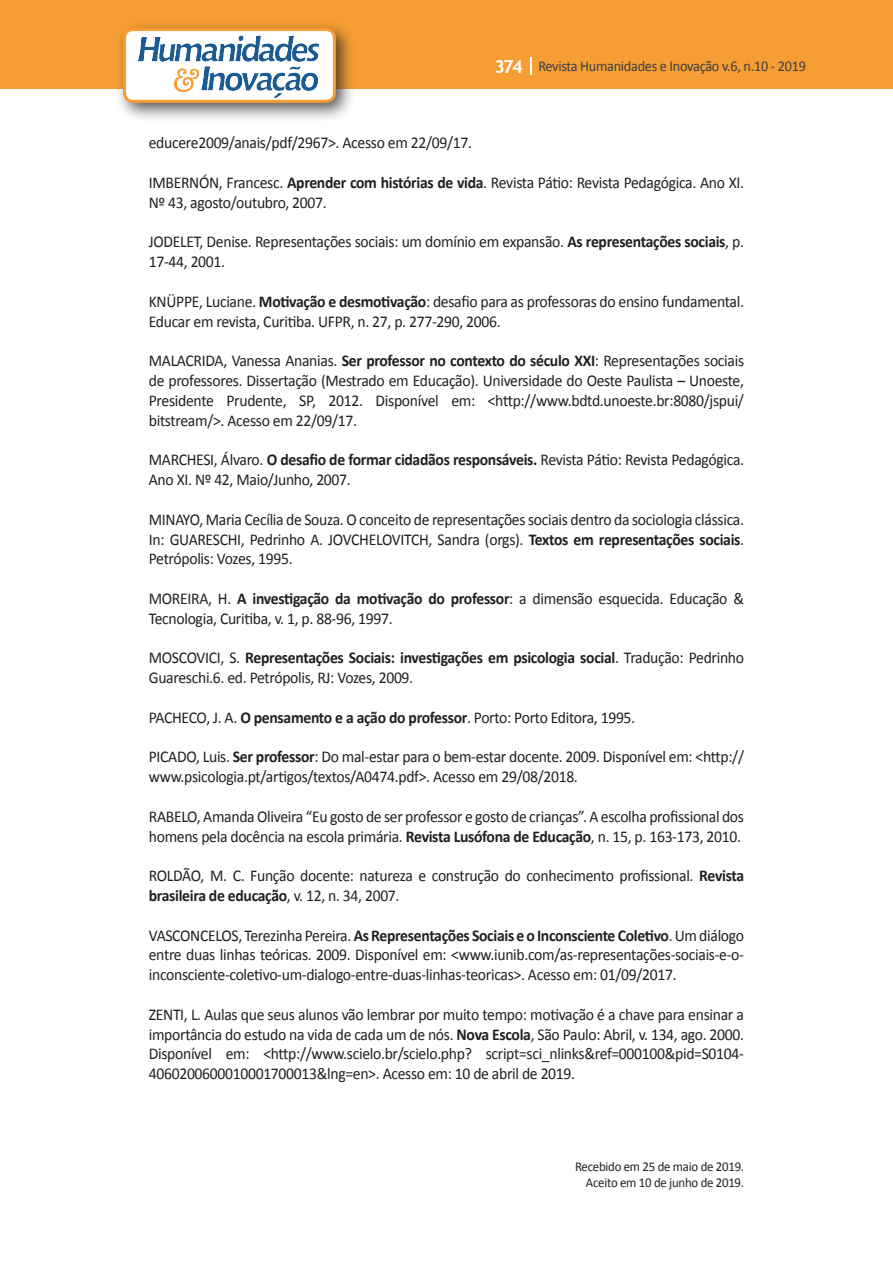
<style>
.page{position:relative;width:893px;height:1263px;background:#fff}
.page>*{position:absolute;margin:0;border:0;box-sizing:border-box;transform-origin:0 0}
.texto{font:16.5px/19.8px "Calibri";letter-spacing:-.02em;color:#231f20;scale:.95 1}
.t1{font:15px "Calibri";letter-spacing:-.02em;color:#3e3e3f;scale:.95 1}
.texto-2{font:13.5px "Calibri";letter-spacing:-.02em;color:#231f20;scale:.95 1}
.s1{font-family:"Trebuchet MS";font-weight:700;font-size:18px;color:#fff}
.s2{font-weight:700}
</style>
<div class="page">
<div style="left:0;top:0;width:893px;height:88px;background:#f69e34"></div>
<svg style="left:530px;top:57px;width:2px;height:18px"></svg>
<div style="left:115px;top:20px;width:241px;height:103px;background:#231f20;opacity:.75"></div>
<div style="left:125px;top:30px;width:209px;height:71px;background:#fff;border-radius:9px"></div>
<img style="left:138px;top:35px;width:181px;height:62px">
<div style="left:123px;top:28px;width:213px;height:75px;border:3px solid #f69e34;border-radius:9px"></div>
<p class="t1" style="left:495px;top:57px;width:329px"><span class="s1">374</span> Revista Humanidades e Inovação v.6, n.10 - 2019</p>
<p class="texto" style="left:149px;top:133px;width:342px">educere2009/anais/pdf/2967&gt;. Acesso em 22/09/17.</p>
<p class="texto" style="left:149px;top:173px;width:628px">IMBERNÓN, Francesc. <span class="s2">Aprender com histórias de vida</span>. Revista Pátio: Revista Pedagógica. Ano XI.<br>Nº 43, agosto/outubro, 2007.</p>
<p class="texto" style="left:149px;top:232px;width:628px">JODELET, Denise. Representações sociais: um domínio em expansão. <span class="s2">As representações sociais</span>, p.<br>17-44, 2001.</p>
<p class="texto" style="left:149px;top:292px;width:628px">KNÜPPE, Luciane. <span class="s2">Motivação e desmotivação</span>: desafio para as professoras do ensino fundamental.<br>Educar em revista, Curitiba. UFPR, n. 27, p. 277-290, 2006.</p>
<p class="texto" style="left:149px;top:351px;width:628px;text-align:justify">MALACRIDA, Vanessa Ananias. <span class="s2">Ser professor no contexto do século XXI</span>: Representações sociais de professores. Dissertação (Mestrado em Educação). Universidade do Oeste Paulista – Unoeste, Presidente Prudente, SP, 2012. Disponível em: &lt;http://www.bdtd.unoeste.br:8080/jspui/ bitstream/&gt;. Acesso em 22/09/17.</p>
<p class="texto" style="left:149px;top:450px;width:628px">MARCHESI, Álvaro. <span class="s2">O desafio de formar cidadãos responsáveis.</span> Revista Pátio: Revista Pedagógica.<br>Ano XI. Nº 42, Maio/Junho, 2007.</p>
<p class="texto" style="left:149px;top:509px;width:628px;text-align:justify">MINAYO, Maria Cecília de Souza. O conceito de representações sociais dentro da sociologia clássica.<br>In: GUARESCHI, Pedrinho A. JOVCHELOVITCH, Sandra (orgs). <span class="s2">Textos em representações sociais</span>.<br>Petrópolis: Vozes, 1995.</p>
<p class="texto" style="left:149px;top:589px;width:628px">MOREIRA, H. <span class="s2">A investigação da motivação do professor</span>: a dimensão esquecida. Educação &amp;<br>Tecnologia, Curitiba, v. 1, p. 88-96, 1997.</p>
<p class="texto" style="left:149px;top:648px;width:628px">MOSCOVICI, S. <span class="s2">Representações Sociais: investigações em psicologia social</span>. Tradução: Pedrinho<br>Guareschi.6. ed. Petrópolis, RJ: Vozes, 2009.</p>
<p class="texto" style="left:149px;top:707px;width:513px">PACHECO, J. A. <span class="s2">O pensamento e a ação do professor</span>. Porto: Porto Editora, 1995.</p>
<p class="texto" style="left:149px;top:747px;width:628px">PICADO, Luis. <span class="s2">Ser professor</span>: Do mal-estar para o bem-estar docente. 2009. Disponível em: &lt;http:// www.psicologia.pt/artigos/textos/A0474.pdf&gt;. Acesso em 29/08/2018.</p>
<p class="texto" style="left:149px;top:806px;width:628px">RABELO, Amanda Oliveira “Eu gosto de ser professor e gosto de crianças”. A escolha profissional dos homens pela docência na escola primária. <span class="s2">Revista Lusófona de Educação</span>, n. 15, p. 163-173, 2010.</p>
<p class="texto" style="left:149px;top:866px;width:628px">ROLDÃO, M. C. Função docente: natureza e construção do conhecimento profissional. <span class="s2">Revista brasileira de educação</span>, v. 12, n. 34, 2007.</p>
<p class="texto" style="left:149px;top:925px;width:628px;text-align:justify">VASCONCELOS, Terezinha Pereira. <span class="s2">As Representações Sociais e o Inconsciente Coletivo</span>. Um diálogo entre duas linhas teóricas. 2009. Disponível em: &lt;www.iunib.com/as-representações-sociais-e-o&shy;inconsciente-coletivo-um-dialogo-entre-duas-linhas-teoricas&gt;. Acesso em: 01/09/2017.</p>
<p class="texto" style="left:149px;top:1004px;width:628px;text-align:justify">ZENTI, L. Aulas que seus alunos vão lembrar por muito tempo: motivação é a chave para ensinar a importância do estudo na vida de cada um de nós. <span class="s2">Nova Escola</span>, São Paulo: Abril, v. 134, ago. 2000.<br>Disponível em: &lt;http://www.scielo.br/scielo.php? script=sci_nlinks&amp;ref=000100&amp;pid=S0104- 4060200600010001700013&amp;lng=en&gt;. Acesso em: 10 de abril de 2019.</p>
<p class="texto-2" style="left:575px;top:1158px;width:179px">Recebido em 25 de maio de 2019.</p>
<p class="texto-2" style="left:586px;top:1174px;width:168px">Aceito em 10 de junho de 2019.</p>
</div>
